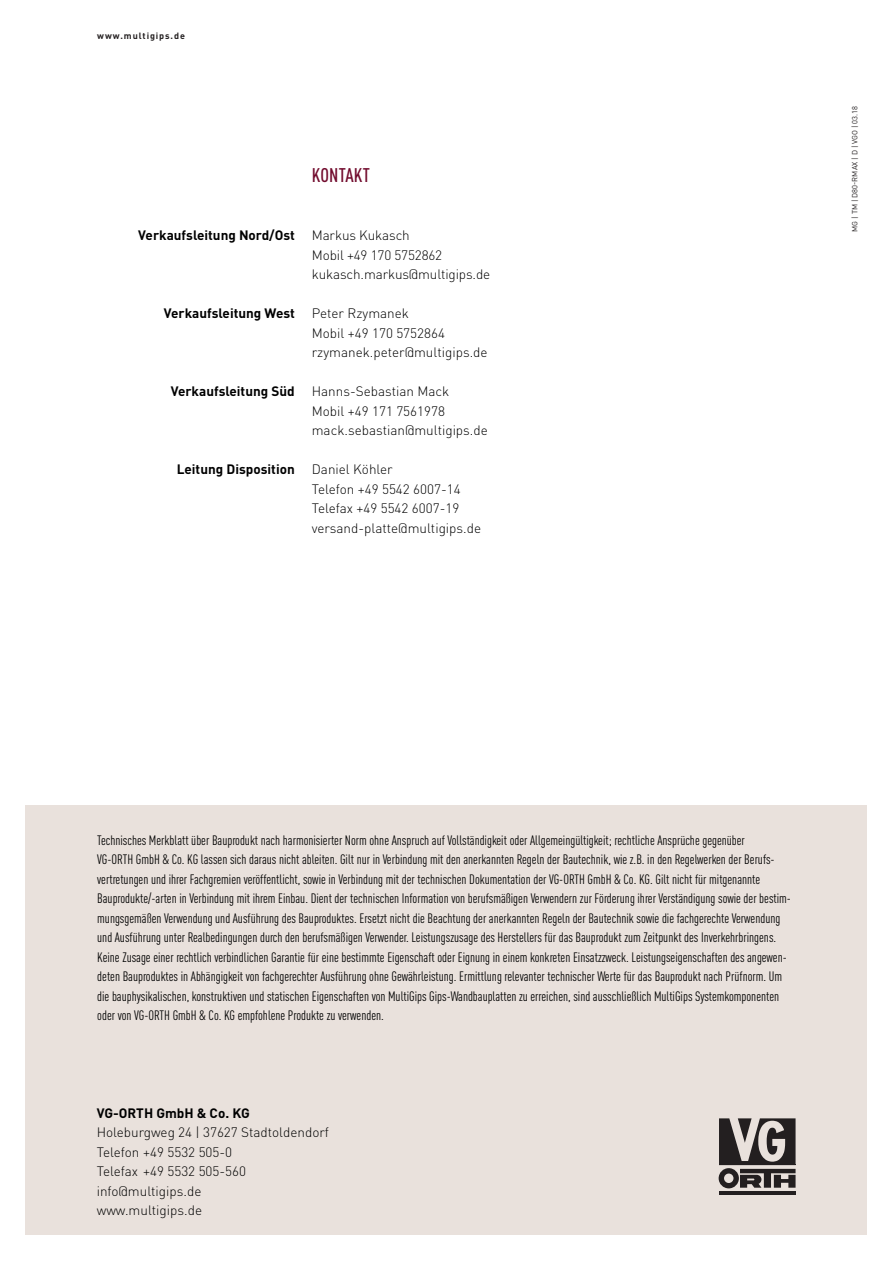
<style>
.page{position:relative;width:893px;height:1263px;background:#fff}
.page>*{position:absolute;margin:0;border:0;box-sizing:border-box;transform-origin:0 0}
.t1{font:500 condensed 19.5px "DIN Pro";letter-spacing:.01em;color:#720c2e}
.t2{font:condensed 13.5px/19.5px "DIN Pro";color:#000}
.t3{font:300 13.5px/19.5px "DIN Pro";color:#000}
.t4{font:700 13.5px "DIN Pro";color:#000}
.t5{font:700 9px "DIN Pro";letter-spacing:.1em;color:#231f20}
.t6{font:7.5px "DIN Pro";letter-spacing:.01em;color:#231f20}
</style>
<div class="page">
<div style="left:26px;top:806px;width:841px;height:429px;background:#e9e1dc"></div>
<hr style="left:719px;top:1191px;width:76px;height:4px;background:#231f20">
<svg style="left:719px;top:1118px;width:76px;height:70px"></svg>
<hr style="left:719px;top:1164px;width:76px;height:1px;background:#231f20">
<p class="t5" style="left:97px;top:29px;width:89px">www.multigips.de</p>
<h1 class="t1" style="left:312px;top:161px;width:60px">KONTAKT</h1>
<p class="t4" style="left:138px;top:226px;width:158px">Verkaufsleitung Nord/Ost</p>
<p class="t3" style="left:312px;top:225px;width:180px">Markus Kukasch<br>Mobil +49 170 5752862 kukasch.markus@multigips.de</p>
<p class="t4" style="left:164px;top:304px;width:132px">Verkaufsleitung West</p>
<p class="t3" style="left:312px;top:303px;width:177px">Peter Rzymanek<br>Mobil +49 170 5752864 rzymanek.peter@multigips.de</p>
<p class="t4" style="left:171px;top:382px;width:126px">Verkaufsleitung Süd</p>
<p class="t3" style="left:312px;top:381px;width:178px">Hanns-Sebastian Mack<br>Mobil +49 171 7561978 mack.sebastian@multigips.de</p>
<p class="t4" style="left:177px;top:460px;width:119px">Leitung Disposition</p>
<p class="t3" style="left:312px;top:459px;width:171px">Daniel Köhler<br>Telefon +49 5542 6007-14<br>Telefax +49 5542 6007-19 versand-platte@multigips.de</p>
<p class="t6" style="left:849px;top:232px;width:127px;rotate:-90deg">MG | TM | D80-RMAX | D | VGO | 03.18</p>
<p class="t2" style="left:97px;top:829px;width:695px">Technisches Merkblatt über Bauprodukt nach harmonisierter Norm ohne Anspruch auf Vollständigkeit oder Allgemeingültigkeit; rechtliche Ansprüche gegenüber<br>VG-ORTH GmbH &amp; Co. KG lassen sich daraus nicht ableiten. Gilt nur in Verbindung mit den anerkannten Regeln der Bautechnik, wie z.B. in den Regelwerken der Berufs&shy;vertretungen und ihrer Fachgremien veröffentlicht, sowie in Verbindung mit der technischen Dokumentation der VG-ORTH GmbH &amp; Co. KG. Gilt nicht für mitgenannte Bauprodukte/-arten in Verbindung mit ihrem Einbau. Dient der technischen Information von berufsmäßigen Verwendern zur Förderung ihrer Verständigung sowie der bestim&shy;mungsgemäßen Verwendung und Ausführung des Bauproduktes. Ersetzt nicht die Beachtung der anerkannten Regeln der Bautechnik sowie die fachgerechte Verwendung und Ausführung unter Realbedingungen durch den berufsmäßigen Verwender. Leistungszusage des Herstellers für das Bauprodukt zum Zeitpunkt des Inverkehrbringens.<br>Keine Zusage einer rechtlich verbindlichen Garantie für eine bestimmte Eigenschaft oder Eignung in einem konkreten Einsatzzweck. Leistungseigenschaften des angewen&shy;deten Bauproduktes in Abhängigkeit von fachgerechter Ausführung ohne Gewährleistung. Ermittlung relevanter technischer Werte für das Bauprodukt nach Prüfnorm. Um die bauphysikalischen, konstruktiven und statischen Eigenschaften von MultiGips Gips-Wandbauplatten zu erreichen, sind ausschließlich MultiGips Systemkomponenten oder von VG-ORTH GmbH &amp; Co. KG empfohlene Produkte zu verwenden.</p>
<p class="t4" style="left:97px;top:1103px;width:155px">VG-ORTH GmbH &amp; Co. KG</p>
<p class="t3" style="left:97px;top:1122px;width:234px">Holeburgweg 24 | 37627 Stadtoldendorf<br>Telefon +49 5532 505-0<br>Telefax +49 5532 505-560 info@multigips.de<br>www.multigips.de</p>
</div>
